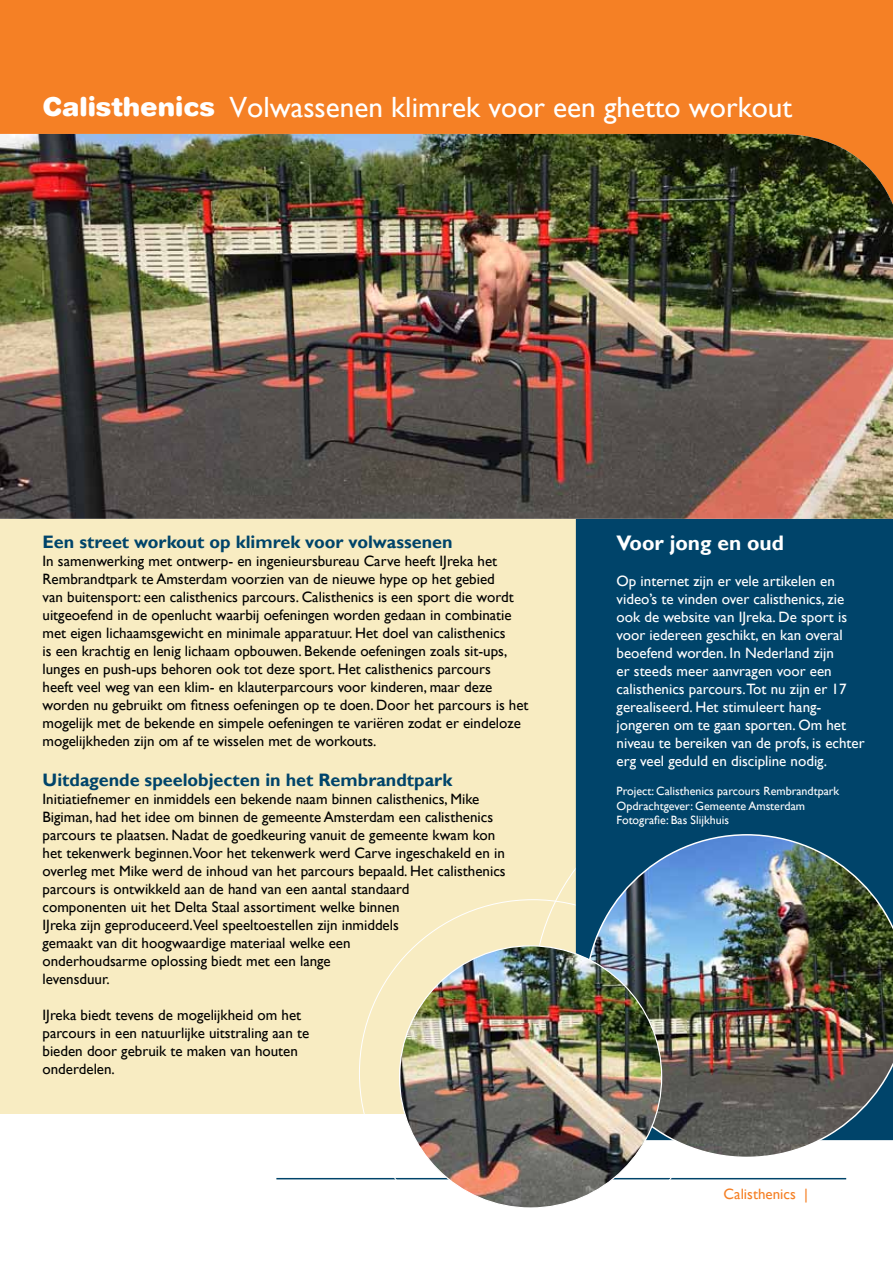
<style>
.page{position:relative;width:893px;height:1263px;background:#fff}
.page>*{position:absolute;margin:0;border:0;box-sizing:border-box;transform-origin:0 0}
.t1{font:29.25px "Gill Sans";color:#fff}
.t2{font:700 21px "Gill Sans";color:#fff}
.t3{font:700 18px "Gill Sans";color:#00446a}
.t4{font:15px/18px "Gill Sans";color:#000}
.t5{font:15px/18px "Gill Sans";color:#fff}
.t6{font:15px "Gill Sans";color:#f58025}
.t7{font:12px/14.4px "Gill Sans";color:#fff}
.s1{font-family:"Helvetica Rounded";font-weight:900;font-size:26.25px}
</style>
<div class="page">
<div style="left:0;top:0;width:893px;height:251px;background:#f58025"></div>
<div style="left:0;top:519px;width:893px;height:595px;background:#f8ecc2"></div>
<svg style="left:539px;top:782px;width:308px;height:398px"></svg>
<hr style="left:276px;top:1178px;width:570px;height:1px;background:#00446a">
<div style="left:576px;top:519px;width:317px;height:427px;background:#00446a"></div>
<img style="left:585px;top:834px;width:308px;height:324px">
<img style="left:0;top:134px;width:893px;height:385px">
<img style="left:400px;top:946px;width:262px;height:260px">
<h1 class="t1" style="left:43px;top:90px;width:751px"><span class="s1">Calisthenics</span> Volwassenen klimrek voor een ghetto workout</h1>
<p class="t3" style="left:43px;top:531px;width:412px">Een street workout op klimrek voor volwassenen</p>
<p class="t4" style="left:43px;top:552px;width:488px">In samenwerking met ontwerp- en ingenieursbureau Carve heeft IJreka het Rembrandtpark te Amsterdam voorzien van de nieuwe hype op het gebied<br>van buitensport: een calisthenics parcours. Calisthenics is een sport die wordt uitgeoefend in de openlucht waarbij oefeningen worden gedaan in combinatie met eigen lichaamsgewicht en minimale apparatuur. Het doel van calisthenics<br>is een krachtig en lenig lichaam opbouwen. Bekende oefeningen zoals sit-ups, lunges en push-ups behoren ook tot deze sport. Het calisthenics parcours<br>heeft veel weg van een klim- en klauterparcours voor kinderen, maar deze worden nu gebruikt om fitness oefeningen op te doen. Door het parcours is het mogelijk met de bekende en simpele oefeningen te variëren zodat er eindeloze mogelijkheden zijn om af te wisselen met de workouts.</p>
<p class="t3" style="left:43px;top:769px;width:411px">Uitdagende speelobjecten in het Rembrandtpark</p>
<p class="t4" style="left:43px;top:790px;width:465px">Initiatiefnemer en inmiddels een bekende naam binnen calisthenics, Mike Bigiman, had het idee om binnen de gemeente Amsterdam een calisthenics parcours te plaatsen. Nadat de goedkeuring vanuit de gemeente kwam kon het tekenwerk beginnen.Voor het tekenwerk werd Carve ingeschakeld en in overleg met Mike werd de inhoud van het parcours bepaald. Het calisthenics parcours is ontwikkeld aan de hand van een aantal standaard<br>componenten uit het Delta Staal assortiment welke binnen<br>IJreka zijn geproduceerd.Veel speeltoestellen zijn inmiddels<br>gemaakt van dit hoogwaardige materiaal welke een<br>onderhoudsarme oplossing biedt met een lange<br>levensduur.</p>
<p class="t4" style="left:43px;top:1006px;width:268px">IJreka biedt tevens de mogelijkheid om het parcours in een natuurlijke uitstraling aan te bieden door gebruik te maken van houten onderdelen.</p>
<h2 class="t2" style="left:617px;top:531px;width:169px">Voor jong en oud</h2>
<p class="t5" style="left:617px;top:572px;width:250px">Op internet zijn er vele artikelen en video’s te vinden over calisthenics, zie ook de website van IJreka. De sport is voor iedereen geschikt, en kan overal beoefend worden. In Nederland zijn<br>er steeds meer aanvragen voor een calisthenics parcours.Tot nu zijn er 17 gerealiseerd. Het stimuleert hang&shy;jongeren om te gaan sporten. Om het niveau te bereiken van de profs, is echter erg veel geduld en discipline nodig.</p>
<p class="t7" style="left:617px;top:784px;width:224px">Project: Calisthenics parcours Rembrandtpark<br>Opdrachtgever: Gemeente Amsterdam<br>Fotografie: Bas Slijkhuis</p>
<p class="t6" style="left:724px;top:1185px;width:86px">Calisthenics |</p>
</div>
